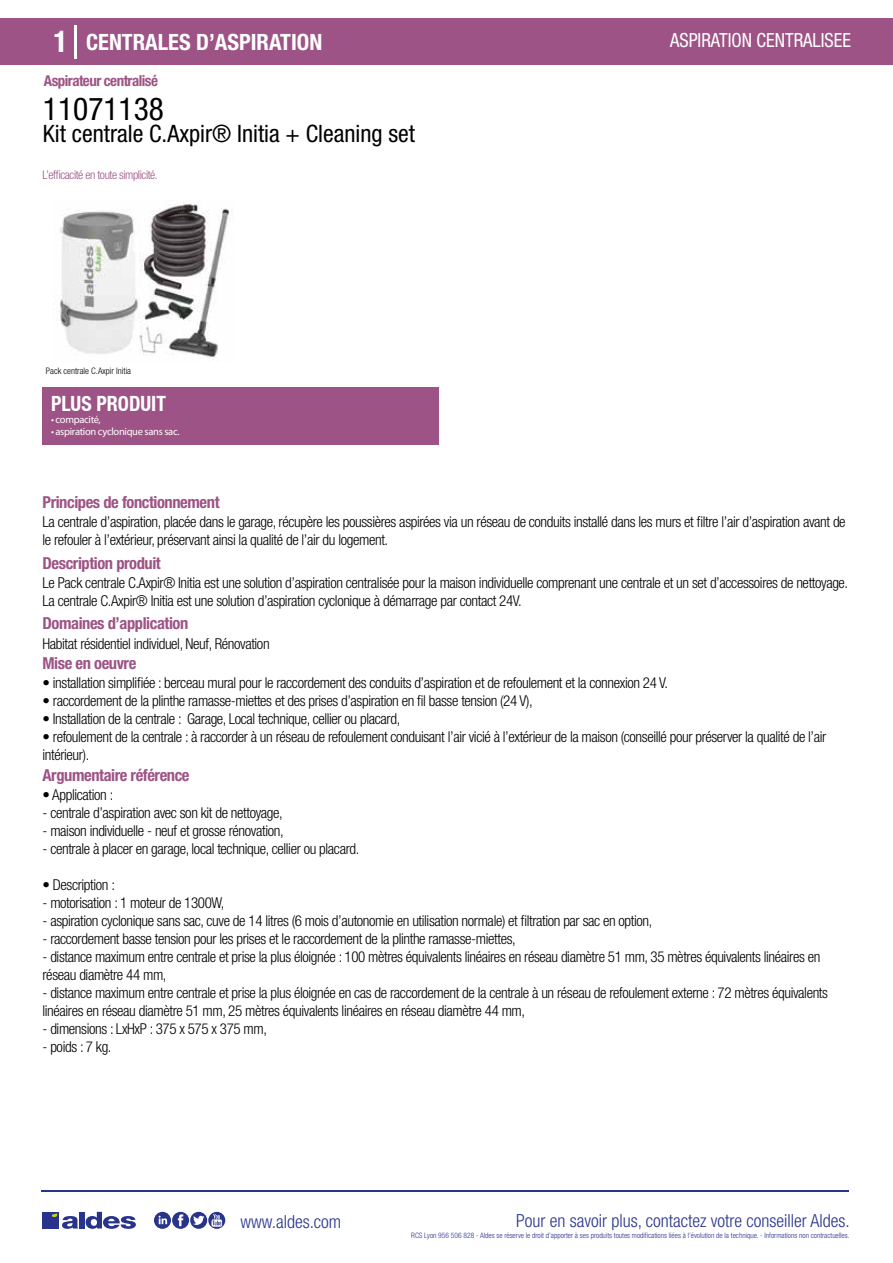
<style>
.page{position:relative;width:893px;height:1263px;background:#fff}
.page>*{position:absolute;margin:0;border:0;box-sizing:border-box;transform-origin:0 0}
.t1{font:condensed 31.5px "Helvetica Neue LT Std";color:#000}
.t2{font:condensed 24px "Helvetica Neue LT Std";color:#000}
.t3{font:700 condensed 22.5px "Helvetica Neue LT Std";color:#fff}
.t4{font:700 condensed 21px "Helvetica Neue";color:#fff;scale:.95 1}
.t5{font:condensed 19.5px "Helvetica Neue LT Std";color:#fff;scale:.95 1}
.t6{font:300 condensed 18px "Helvetica Neue";color:#28348b}
.t7{font:700 condensed 16.5px "Helvetica Neue LT Std";letter-spacing:-.025em;color:#9d5385}
.t8{font:300 condensed 15px/18px "Helvetica Neue LT Std";letter-spacing:-.025em;color:#000}
.t9{font:700 condensed 15px "Helvetica Neue LT Std";letter-spacing:-.035em;color:#9d5385}
.t10{font:300 condensed 12px "Helvetica Neue LT Std";letter-spacing:-.035em;color:#9d5385}
.t11{font:10.5px "Myriad Pro";letter-spacing:-.03em;color:#fff}
.t12{font:300 condensed 9px "Helvetica Neue";color:#000}
.t13{font:300 condensed 7.5px "Helvetica Neue";color:#28348b}
.s1{font-size:30px}
</style>
<div class="page">
<div style="left:0;top:18px;width:893px;height:46px;background:#9d5385"></div>
<div style="left:43px;top:387px;width:396px;height:57px;background:#9d5385"></div>
<hr style="left:74px;top:25px;width:2px;height:33px;background:#fff">
<img style="left:60px;top:201px;width:170px;height:158px">
<hr style="left:41px;top:1190px;width:808px;height:1px;background:#28348b">
<svg style="left:154px;top:1212px;width:71px;height:17px"></svg>
<div style="left:42px;top:1212px;width:17px;height:16px;background:#28348b"></div>
<div style="left:79px;top:1212px;width:5px;height:16px;background:#28348b"></div>
<svg style="left:86px;top:1212px;width:50px;height:17px"></svg>
<svg style="left:52px;top:1213px;width:26px;height:16px"></svg>
<h3 class="t3" style="left:54px;top:28px;width:270px"><span class="s1">1</span> CENTRALES D’ASPIRATION</h3>
<h3 class="t5" style="left:670px;top:29px;width:192px">ASPIRATION CENTRALISEE</h3>
<p class="t9" style="left:44px;top:71px;width:116px">Aspirateur centralisé</p>
<h1 class="t1" style="left:43px;top:91px;width:122px">11071138</h1>
<h2 class="t2" style="left:43px;top:120px;width:374px">Kit centrale C.Axpir® Initia + Cleaning set</h2>
<p class="t10" style="left:43px;top:167px;width:117px">L’efficacité en toute simplicité.</p>
<p class="t12" style="left:46px;top:365px;width:87px">Pack centrale C.Axpir Initia</p>
<h3 class="t4" style="left:51px;top:391px;width:122px">PLUS PRODUIT</h3>
<p class="t11" style="left:51px;top:413px;width:51px">• compacité,</p>
<p class="t11" style="left:51px;top:425px;width:130px">• aspiration cyclonique sans sac.</p>
<p class="t7" style="left:43px;top:492px;width:179px">Principes de fonctionnement</p>
<p class="t8" style="left:43px;top:513px;width:805px">La centrale d’aspiration, placée dans le garage, récupère les poussières aspirées via un réseau de conduits installé dans les murs et filtre l’air d’aspiration avant de le refouler à l’extérieur, préservant ainsi la qualité de l’air du logement.</p>
<p class="t8" style="left:43px;top:573px;width:807px">Le Pack centrale C.Axpir® Initia est une solution d’aspiration centralisée pour la maison individuelle comprenant une centrale et un set d’accessoires de nettoyage.<br>La centrale C.Axpir® Initia est une solution d’aspiration cyclonique à démarrage par contact 24V.</p>
<p class="t8" style="left:43px;top:634px;width:229px">Habitat résidentiel individuel, Neuf, Rénovation</p>
<p class="t8" style="left:43px;top:674px;width:627px">• installation simplifiée : berceau mural pour le raccordement des conduits d’aspiration et de refoulement et la connexion 24 V.</p>
<p class="t8" style="left:43px;top:692px;width:492px">• raccordement de la plinthe ramasse-miettes et des prises d’aspiration en fil basse tension (24 V),</p>
<p class="t8" style="left:43px;top:710px;width:359px">• Installation de la centrale : Garage, Local technique, cellier ou placard,</p>
<p class="t8" style="left:43px;top:728px;width:785px">• refoulement de la centrale : à raccorder à un réseau de refoulement conduisant l’air vicié à l’extérieur de la maison (conseillé pour préserver la qualité de l’air intérieur).</p>
<p class="t7" style="left:43px;top:553px;width:120px">Description produit</p>
<p class="t7" style="left:43px;top:613px;width:147px">Domaines d’application</p>
<p class="t7" style="left:43px;top:653px;width:95px">Mise en oeuvre</p>
<p class="t7" style="left:43px;top:765px;width:149px">Argumentaire référence</p>
<p class="t8" style="left:43px;top:785px;width:72px">• Application :</p>
<p class="t8" style="left:43px;top:803px;width:242px">- centrale d’aspiration avec son kit de nettoyage,</p>
<p class="t8" style="left:43px;top:821px;width:243px">- maison individuelle - neuf et grosse rénovation,</p>
<p class="t8" style="left:43px;top:839px;width:318px">- centrale à placer en garage, local technique, cellier ou placard.</p>
<p class="t8" style="left:43px;top:875px;width:74px">• Description :</p>
<p class="t8" style="left:43px;top:893px;width:184px">- motorisation : 1 moteur de 1300W,</p>
<p class="t8" style="left:43px;top:911px;width:611px">- aspiration cyclonique sans sac, cuve de 14 litres (6 mois d’autonomie en utilisation normale) et filtration par sac en option,</p>
<p class="t8" style="left:43px;top:929px;width:475px">- raccordement basse tension pour les prises et le raccordement de la plinthe ramasse-miettes,</p>
<p class="t8" style="left:43px;top:947px;width:779px">- distance maximum entre centrale et prise la plus éloignée : 100 mètres équivalents linéaires en réseau diamètre 51 mm, 35 mètres équivalents linéaires en réseau diamètre 44 mm,</p>
<p class="t8" style="left:43px;top:983px;width:787px">- distance maximum entre centrale et prise la plus éloignée en cas de raccordement de la centrale à un réseau de refoulement externe : 72 mètres équivalents linéaires en réseau diamètre 51 mm, 25 mètres équivalents linéaires en réseau diamètre 44 mm,</p>
<p class="t8" style="left:43px;top:1019px;width:226px">- dimensions : LxHxP : 375 x 575 x 375 mm,</p>
<p class="t8" style="left:43px;top:1037px;width:71px">- poids : 7 kg.</p>
<p class="t6" style="left:240px;top:1211px;width:102px">www.aldes.com</p>
<p class="t6" style="left:516px;top:1211px;width:335px">Pour en savoir plus, contactez votre conseiller Aldes.</p>
<p class="t13" style="left:411px;top:1230px;width:440px">RCS Lyon 956 506 828 - Aldes se réserve le droit d’apporter à ses produits toutes modifications liées à l’évolution de la technique. - Informations non contractuelles.</p>
</div>
